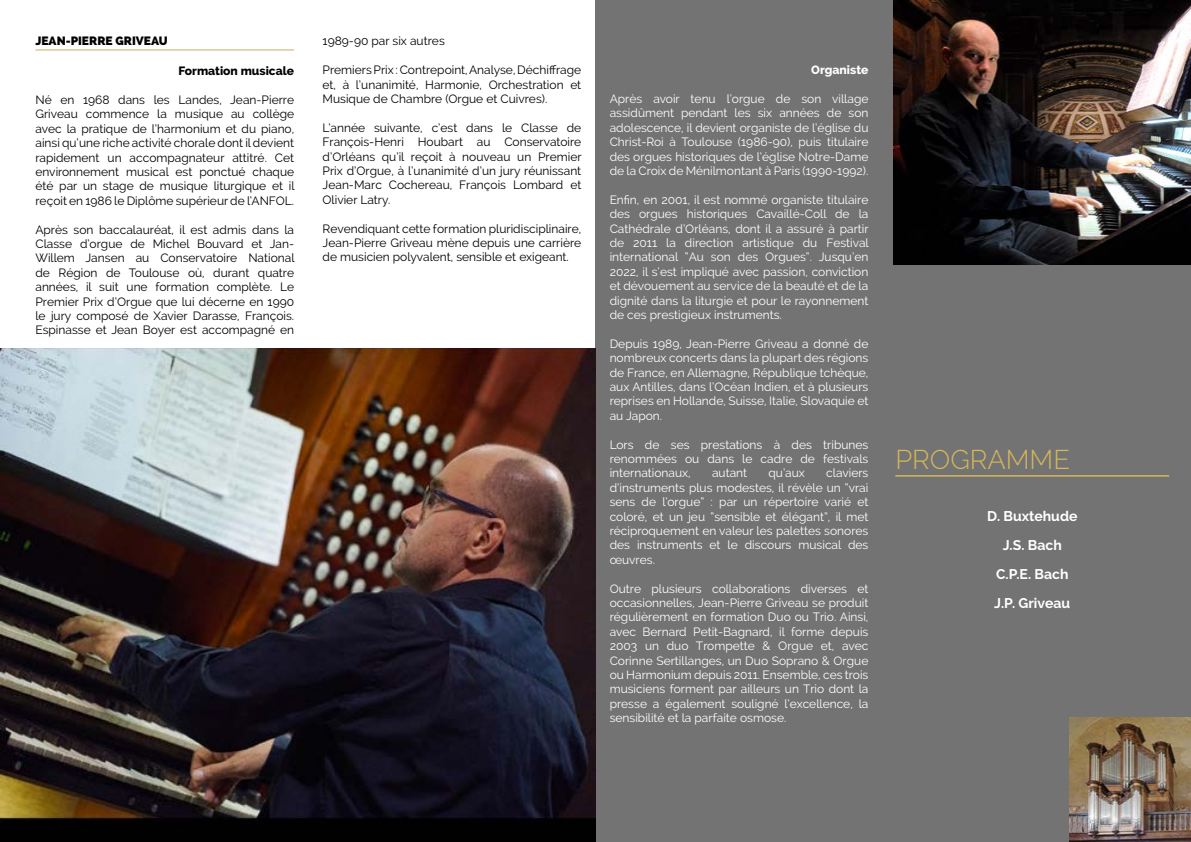
<style>
.page{position:relative;width:1191px;height:842px;background:#fff}
.page>*{position:absolute;margin:0;border:0;box-sizing:border-box;transform-origin:0 0}
.t1{font:300 27px "Raleway";color:#d6b859}
.t2{font:700 14px/29px "Raleway";color:#fff;text-align:center}
.t3{font:12px/14.4px "Raleway";color:#fff;text-align:justify}
.t4{font:12px/14.4px "Raleway";color:#000;text-align:justify}
.t5{font:800 12px "Raleway";color:#000}
.t6{font:800 12px "Raleway";color:#000}
.t7{font:800 12px "Raleway";color:#fff}
</style>
<div class="page">
<div style="left:595px;top:0;width:596px;height:842px;background:#737373"></div>
<img style="left:0;top:349px;width:595px;height:493px">
<hr style="left:35px;top:49px;width:259px;height:1px;background:#cbad62">
<img style="left:893px;top:0;width:298px;height:265px">
<hr style="left:895px;top:475px;width:274px;height:2px;background:#d6b859">
<img style="left:1069px;top:718px;width:122px;height:124px">
<p class="t5" style="left:35px;top:34px;width:134px">JEAN-PIERRE GRIVEAU</p>
<p class="t6" style="left:178px;top:64px;width:117px">Formation musicale</p>
<p class="t4" style="left:35px;top:92px;width:261px">Né en 1968 dans les Landes, Jean-Pierre Griveau commence la musique au collège avec la pratique de l’harmonium et du piano, ainsi qu’une riche activité chorale dont il devient rapidement un accompagnateur attitré. Cet environnement musical est ponctué chaque été par un stage de musique liturgique et il reçoit en 1986 le Diplôme supérieur de l’ANFOL.</p>
<p class="t4" style="left:35px;top:222px;width:260px">Après son baccalauréat, il est admis dans la Classe d’orgue de Michel Bouvard et Jan-Willem Jansen au Conservatoire National de Région de Toulouse où, durant quatre années, il suit une formation complète. Le Premier Prix d’Orgue que lui décerne en 1990 le jury composé de Xavier Darasse, François.<br>Espinasse et Jean Boyer est accompagné en</p>
<p class="t4" style="left:322px;top:34px;width:124px">1989-90 par six autres</p>
<p class="t4" style="left:322px;top:63px;width:260px">Premiers Prix : Contrepoint, Analyse, Déchiffrage et, à l’unanimité, Harmonie, Orchestration et Musique de Chambre (Orgue et Cuivres).</p>
<p class="t4" style="left:322px;top:120px;width:260px">L’année suivante, c’est dans le Classe de François-Henri Houbart au Conservatoire d’Orléans qu’il reçoit à nouveau un Premier Prix d’Orgue, à l’unanimité d’un jury réunissant Jean-Marc Cochereau, François Lombard et Olivier Latry.</p>
<p class="t4" style="left:322px;top:221px;width:260px">Revendiquant cette formation pluridisciplinaire, Jean-Pierre Griveau mène depuis une carrière de musicien polyvalent, sensible et exigeant.</p>
<p class="t7" style="left:811px;top:63px;width:59px">Organiste</p>
<p class="t3" style="left:609px;top:91px;width:260px">Après avoir tenu l’orgue de son village assidûment pendant les six années de son adolescence, il devient organiste de l’église du Christ-Roi à Toulouse (1986-90), puis titulaire des orgues historiques de l’église Notre-Dame de la Croix de Ménilmontant à Paris (1990-1992).</p>
<p class="t3" style="left:609px;top:192px;width:260px">Enfin, en 2001, il est nommé organiste titulaire des orgues historiques Cavaillé-Coll de la Cathédrale d’Orléans, dont il a assuré à partir de 2011 la direction artistique du Festival international “Au son des Orgues“. Jusqu’en 2022, il s’est impliqué avec passion, conviction et dévouement au service de la beauté et de la dignité dans la liturgie et pour le rayonnement de ces prestigieux instruments.</p>
<p class="t3" style="left:609px;top:336px;width:260px">Depuis 1989, Jean-Pierre Griveau a donné de nombreux concerts dans la plupart des régions de France, en Allemagne, République tchèque, aux Antilles, dans l’Océan Indien, et à plusieurs reprises en Hollande, Suisse, Italie, Slovaquie et au Japon.</p>
<p class="t3" style="left:609px;top:437px;width:260px">Lors de ses prestations à des tribunes renommées ou dans le cadre de festivals internationaux,</p>
<p class="t3" style="left:609px;top:466px;width:260px;text-indent:217px">claviers d’instruments plus modestes, il révèle un “vrai sens de l’orgue” : par un répertoire varié et coloré, et un jeu “sensible et élégant”, il met réciproquement en valeur les palettes sonores des instruments et le discours musical des œuvres.</p>
<p class="t3" style="left:609px;top:581px;width:260px">Outre plusieurs collaborations diverses et occasionnelles, Jean-Pierre Griveau se produit régulièrement en formation Duo ou Trio. Ainsi, avec Bernard Petit-Bagnard, il forme depuis 2003 un duo Trompette &amp; Orgue et, avec Corinne Sertillanges, un Duo Soprano &amp; Orgue ou Harmonium depuis 2011. Ensemble, ces trois musiciens forment par ailleurs un Trio dont la presse a également souligné l’excellence, la sensibilité et la parfaite osmose.</p>
<p class="t3" style="left:712px;top:466px;width:37px">autant</p>
<p class="t3" style="left:768px;top:466px;width:38px">qu’aux</p>
<h1 class="t1" style="left:895px;top:444px;width:176px">PROGRAMME</h1>
<p class="t2" style="left:987px;top:502px;width:92px">D. Buxtehude<br>J.S. Bach<br>C.P.E. Bach<br>J.P. Griveau</p>
</div>
